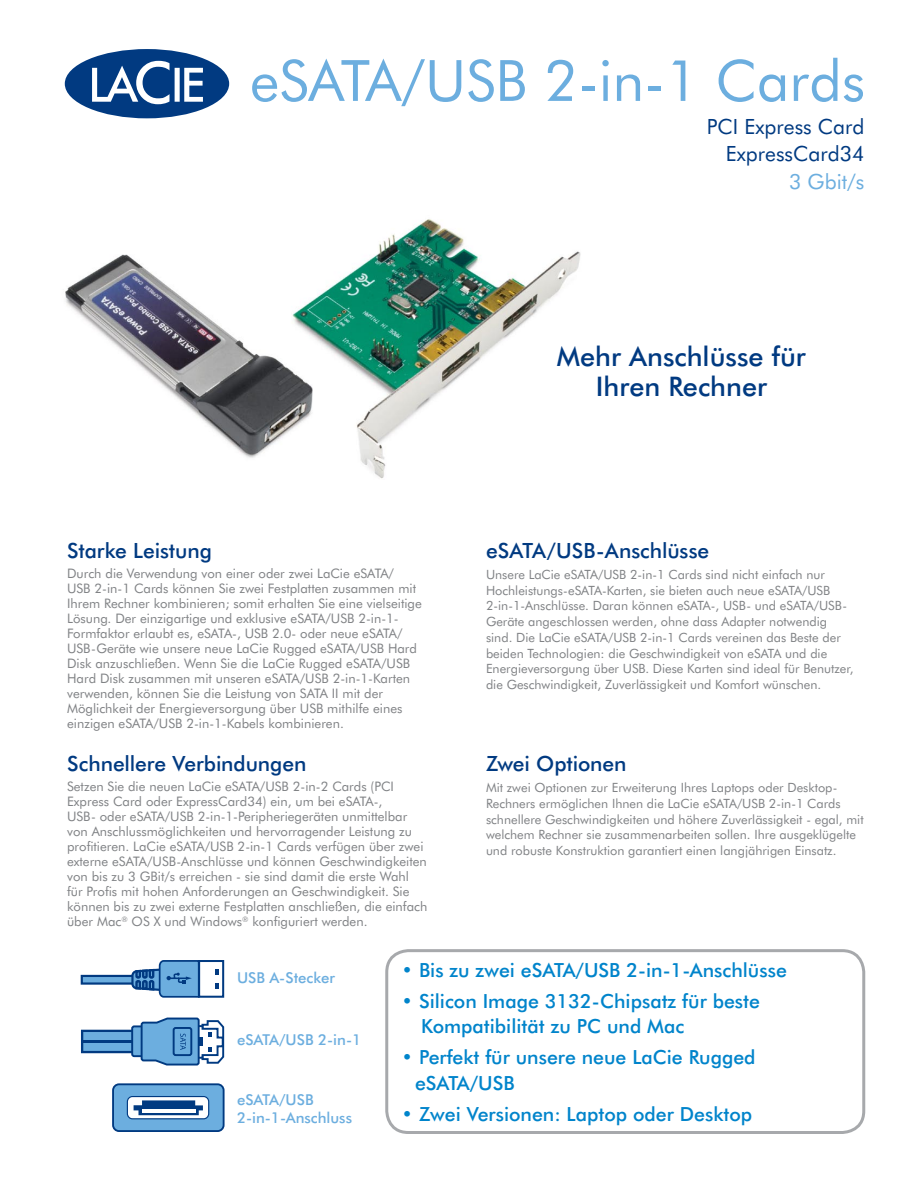
<style>
.page{position:relative;width:918px;height:1188px;background:#fff}
.page>*{position:absolute;margin:0;border:0;box-sizing:border-box;transform-origin:0 0}
.t1{font:57px "Futura BT";color:#6caedf}
.t2{font:500 27px/30px "Futura BT";color:#013a81;text-align:center}
.t3{font:500 21px "Futura BT";letter-spacing:-.005em;color:#013a81}
.t4{font:21px/27.5px "Futura BT";color:#013a81;text-align:right}
.t5{font:21px "Futura BT";color:#6caedf}
.t6{font:500 19.5px/25.5px "Futura BT";color:#0084cb}
.t7{font:500 15px/18px "Futura BT";color:#6caedf}
.t8{font:13.2px/15px "Futura BT";color:#808285}
.t9{font:12.75px/15.8px "Futura BT";color:#808285}
</style>
<div class="page">
<svg style="left:65px;top:49px;width:164px;height:69px"></svg>
<div style="left:385px;top:949px;width:480px;height:185px;border:3px solid #a7a9ac;border-radius:22px"></div>
<img style="left:65px;top:219px;width:516px;height:260px">
<div style="left:198px;top:960px;width:26px;height:38px;background:#fff;border:2px solid #013a81"></div>
<div style="left:81px;top:975px;width:54px;height:10px;background:#6caedf;border:2px solid #013a81"></div>
<svg style="left:130px;top:960px;width:70px;height:38px"></svg>
<svg style="left:215px;top:969px;width:4px;height:6px"></svg>
<svg style="left:215px;top:983px;width:4px;height:6px"></svg>
<div style="left:113px;top:1084px;width:111px;height:47px;background:#6caedf;border-radius:6px"></div>
<div style="left:112px;top:1083px;width:113px;height:49px;border:2px solid #013a81;border-radius:6px"></div>
<svg style="left:127px;top:1097px;width:82px;height:22px"></svg>
<div style="left:127px;top:1096px;width:82px;height:23px;border:1px solid #013a81;border-radius:5px"></div>
<svg style="left:134px;top:1100px;width:69px;height:15px"></svg>
<hr style="left:142px;top:1109px;width:54px;height:3px;background:#fff">
<svg style="left:81px;top:1017px;width:144px;height:49px"></svg>
<h1 class="t1" style="left:250px;top:46px;width:617px">eSATA/USB 2-in-1 Cards</h1>
<h3 class="t4" style="left:707px;top:113px;width:159px">PCI Express Card<br>ExpressCard34</h3>
<h3 class="t5" style="left:789px;top:169px;width:77px">3 Gbit/s</h3>
<h3 class="t3" style="left:67px;top:537px;width:146px">Starke Leistung</h3>
<p class="t8" style="left:67px;top:566px;width:356px">Durch die Verwendung von einer oder zwei LaCie eSATA/<br>USB 2-in-1 Cards können Sie zwei Festplatten zusammen mit Ihrem Rechner kombinieren; somit erhalten Sie eine vielseitige Lösung. Der einzigartige und exklusive eSATA/USB 2-in-1- Formfaktor erlaubt es, eSATA-, USB 2.0- oder neue eSATA/ USB-Geräte wie unsere neue LaCie Rugged eSATA/USB Hard Disk anzuschließen. Wenn Sie die LaCie Rugged eSATA/USB Hard Disk zusammen mit unseren eSATA/USB 2-in-1-Karten verwenden, können Sie die Leistung von SATA II mit der Möglichkeit der Energieversorgung über USB mithilfe eines einzigen eSATA/USB 2-in-1-Kabels kombinieren.</p>
<h3 class="t3" style="left:67px;top:750px;width:241px">Schnellere Verbindungen</h3>
<p class="t8" style="left:67px;top:779px;width:362px">Setzen Sie die neuen LaCie eSATA/USB 2-in-2 Cards (PCI Express Card oder ExpressCard34) ein, um bei eSATA-,<br>USB- oder eSATA/USB 2-in-1-Peripheriegeräten unmittelbar von Anschlussmöglichkeiten und hervorragender Leistung zu profitieren. LaCie eSATA/USB 2-in-1 Cards verfügen über zwei externe eSATA/USB-Anschlüsse und können Geschwindigkeiten von bis zu 3 GBit/s erreichen - sie sind damit die erste Wahl für Profis mit hohen Anforderungen an Geschwindigkeit. Sie können bis zu zwei externe Festplatten anschließen, die einfach über Mac<sup>®</sup> OS X und Windows<sup>®</sup> konfiguriert werden.</p>
<h2 class="t2" style="left:557px;top:341px;width:250px">Mehr Anschlüsse für<br>Ihren Rechner</h2>
<h3 class="t3" style="left:486px;top:537px;width:225px">eSATA/USB-Anschlüsse</h3>
<p class="t9" style="left:486px;top:566px;width:369px">Unsere LaCie eSATA/USB 2-in-1 Cards sind nicht einfach nur Hochleistungs-eSATA-Karten, sie bieten auch neue eSATA/USB 2-in-1-Anschlüsse. Daran können eSATA-, USB- und eSATA/USB-Geräte angeschlossen werden, ohne dass Adapter notwendig sind. Die LaCie eSATA/USB 2-in-1 Cards vereinen das Beste der beiden Technologien: die Geschwindigkeit von eSATA und die Energieversorgung über USB. Diese Karten sind ideal für Benutzer, die Geschwindigkeit, Zuverlässigkeit und Komfort wünschen.</p>
<h3 class="t3" style="left:486px;top:751px;width:142px">Zwei Optionen</h3>
<p class="t9" style="left:486px;top:780px;width:379px">Mit zwei Optionen zur Erweiterung Ihres Laptops oder Desktop-Rechners ermöglichen Ihnen die LaCie eSATA/USB 2-in-1 Cards schnellere Geschwindigkeiten und höhere Zuverlässigkeit - egal, mit welchem Rechner sie zusammenarbeiten sollen. Ihre ausgeklügelte und robuste Konstruktion garantiert einen langjährigen Einsatz.</p>
<p class="t7" style="left:237px;top:969px;width:100px">USB A-Stecker</p>
<p class="t7" style="left:237px;top:1031px;width:126px">eSATA/USB 2-in-1</p>
<p class="t7" style="left:237px;top:1091px;width:117px">eSATA/USB<br>2-in-1-Anschluss</p>
<h3 class="t6" style="left:402px;top:957px;width:387px">• Bis zu zwei eSATA/USB 2-in-1-Anschlüsse</h3>
<h3 class="t6" style="left:421px;top:988px;width:341px;text-indent:-19px">• Silicon Image 3132-Chipsatz für beste<br>Kompatibilität zu PC und Mac</h3>
<h3 class="t6" style="left:415px;top:1044px;width:342px;text-indent:-13px">• Perfekt für unsere neue LaCie Rugged eSATA/USB</h3>
<h3 class="t6" style="left:402px;top:1101px;width:352px">• Zwei Versionen: Laptop oder Desktop</h3>
</div>
